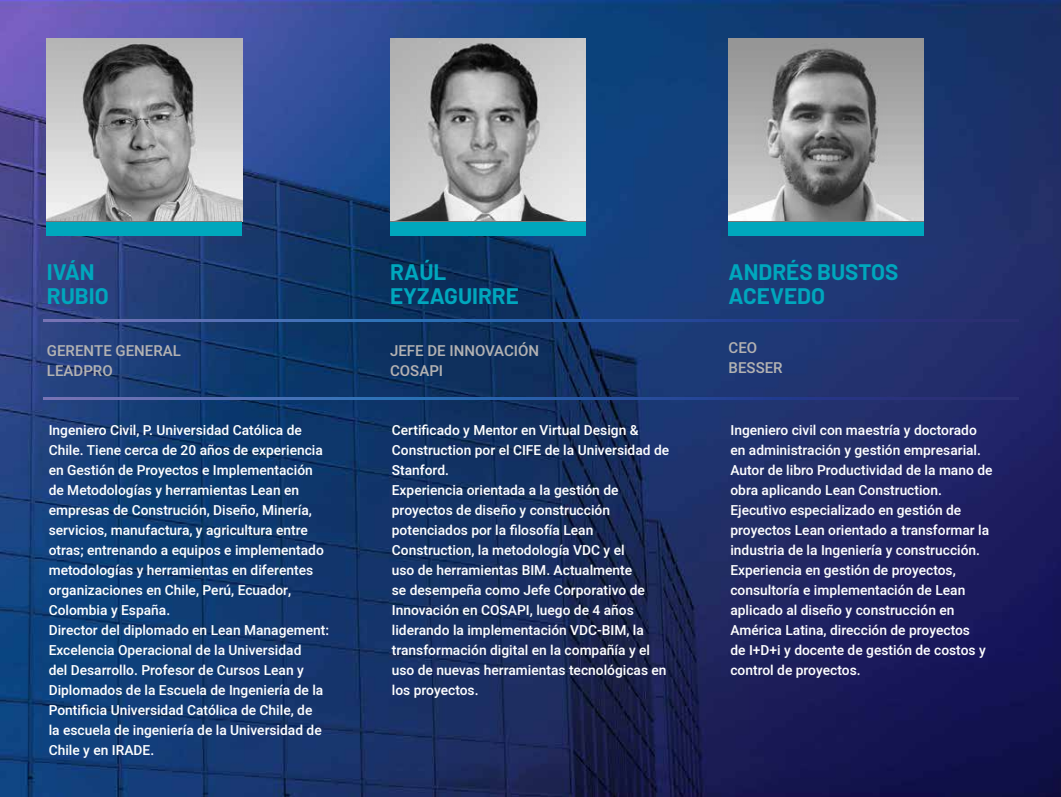
<style>
.page{position:relative;width:1061px;height:797px;background:#fff}
.page>*{position:absolute;margin:0;border:0;box-sizing:border-box;transform-origin:0 0}
.t1{font:700 22.5px/23.8px "Barlow";color:#00a7bd}
.t2{font:500 15px/20px "Heebo";color:#b3b2b2}
.t3{font:500 13.75px/20px "Heebo";color:#fff}
</style>
<div class="page">
<img style="left:0;top:0;width:1060px;height:796px">
<div style="left:47px;top:221px;width:195px;height:15px;background:#00a7bd"></div>
<div style="left:390px;top:221px;width:195px;height:15px;background:#00a7bd"></div>
<svg style="left:47px;top:38px;width:195px;height:183px;background:#a7a7a7"></svg>
<svg style="left:390px;top:38px;width:195px;height:183px;background:#aaa"></svg>
<svg style="left:43px;top:319px;width:975px;height:2px;background:#3857a0"></svg>
<svg style="left:43px;top:397px;width:975px;height:2px;background:#3857a0"></svg>
<div style="left:728px;top:221px;width:195px;height:15px;background:#00a7bd"></div>
<svg style="left:728px;top:38px;width:195px;height:183px;background:#969696"></svg>
<h1 class="t1" style="left:47px;top:260px;width:63px">IVÁN<br>RUBIO</h1>
<h1 class="t1" style="left:390px;top:260px;width:130px">RAÚL<br>EYZAGUIRRE</h1>
<p class="t2" style="left:47px;top:341px;width:135px">GERENTE GENERAL<br>LEADPRO</p>
<p class="t2" style="left:390px;top:341px;width:151px">JEFE DE INNOVACIÓN<br>COSAPI</p>
<p class="t3" style="left:49px;top:419px;width:282px">Ingeniero Civil, P. Universidad Católica de Chile. Tiene cerca de 20 años de experiencia en Gestión de Proyectos e Implementación de Metodologías y herramientas Lean en empresas de Construción, Diseño, Minería, servicios, manufactura, y agricultura entre otras; entrenando a equipos e implementado metodologías y herramientas en diferentes organizaciones en Chile, Perú, Ecuador, Colombia y España.<br>Director del diplomado en Lean Management:<br>Excelencia Operacional de la Universidad<br>del Desarrollo. Profesor de Cursos Lean y Diplomados de la Escuela de Ingeniería de la Pontificia Universidad Católica de Chile, de<br>la escuela de ingeniería de la Universidad de Chile y en IRADE.</p>
<p class="t3" style="left:392px;top:420px;width:279px">Certificado y Mentor en Virtual Design &amp; Construction por el CIFE de la Universidad de Stanford.<br>Experiencia orientada a la gestión de proyectos de diseño y construcción potenciados por la filosofía Lean Construction, la metodología VDC y el<br>uso de herramientas BIM. Actualmente<br>se desempeña como Jefe Corporativo de Innovación en COSAPI, luego de 4 años liderando la implementación VDC-BIM, la transformación digital en la compañía y el uso de nuevas herramientas tecnológicas en los proyectos.</p>
<h1 class="t1" style="left:728px;top:260px;width:171px">ANDRÉS BUSTOS<br>ACEVEDO</h1>
<p class="t2" style="left:728px;top:338px;width:55px">CEO<br>BESSER</p>
<p class="t3" style="left:730px;top:419px;width:263px">Ingeniero civil con maestría y doctorado en administración y gestión empresarial.<br>Autor de libro Productividad de la mano de obra aplicando Lean Construction.<br>Ejecutivo especializado en gestión de proyectos Lean orientado a transformar la industria de la Ingeniería y construcción.<br>Experiencia en gestión de proyectos, consultoría e implementación de Lean aplicado al diseño y construcción en América Latina, dirección de proyectos<br>de I+D+i y docente de gestión de costos y control de proyectos.</p>
</div>
